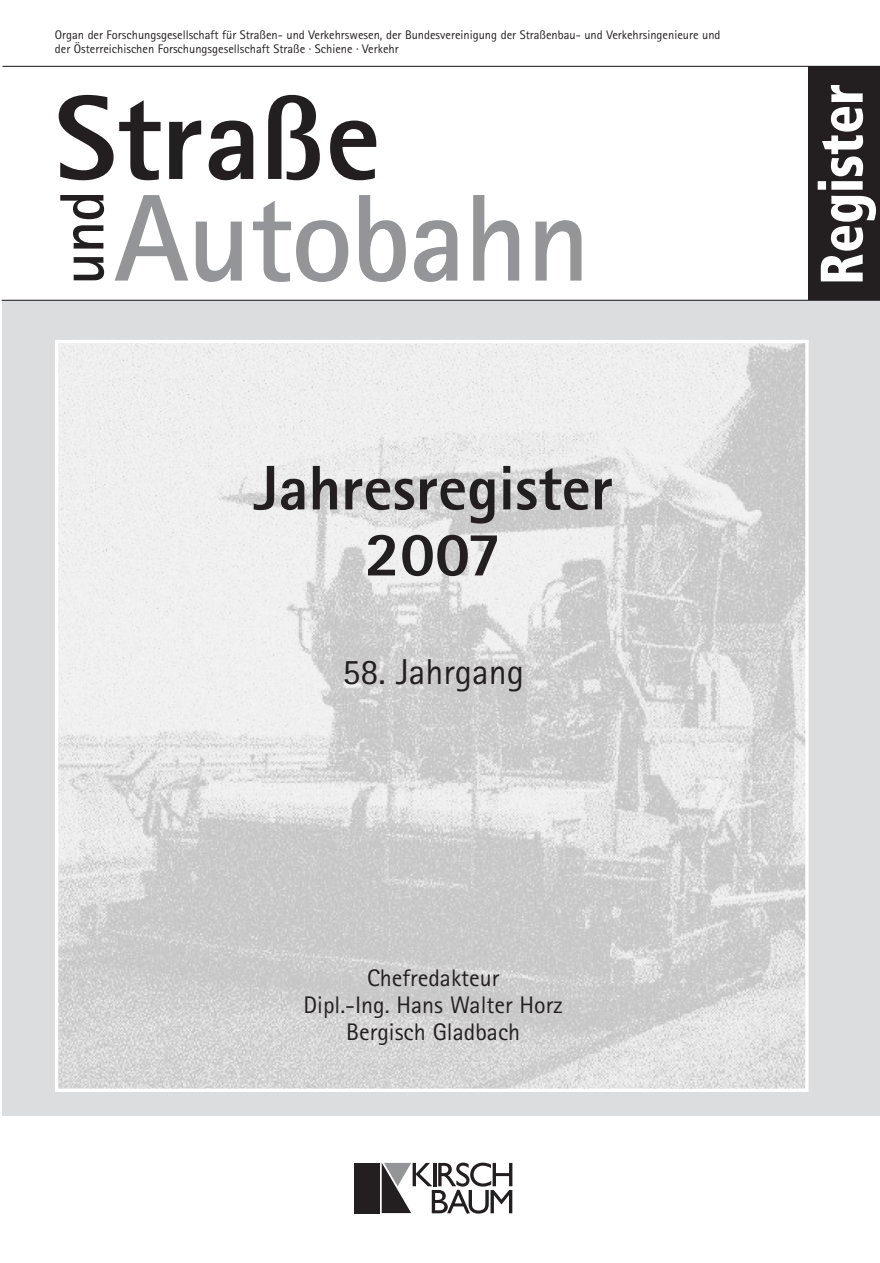
<style>
.page{position:relative;width:880px;height:1263px;background:#fff}
.page>*{position:absolute;margin:0;border:0;box-sizing:border-box;transform-origin:0 0}
.t1{font:700 123.9px "Rotis Sans Serif";letter-spacing:-.015em;color:#939598}
.t2{font:800 119.85px "Rotis Sans Serif";color:#231f20}
.t3{font:800 63px/66px "Rotis Sans Serif";color:#231f20;text-align:center}
.t4{font:700 62.55px "Rotis Sans Serif";color:#231f20}
.t5{font:900 condensed 60px "Frutiger";color:#fff;scale:.9 1}
.t6{font:36px "Rotis Sans Serif";color:#231f20}
.t7{font:24px/27px "Rotis Sans Serif";color:#231f20;text-align:center}
.t8{font:12.45px/14px "Rotis Sans Serif";color:#231f20}
</style>
<div class="page">
<div style="left:2px;top:300px;width:878px;height:815px;background:#dcdddf"></div>
<img style="left:58px;top:343px;width:747px;height:745px">
<div style="left:808px;top:67px;width:72px;height:233px;background:#231f20"></div>
<hr style="left:2px;top:66px;width:878px;height:1px;background:#231f20">
<hr style="left:2px;top:300px;width:878px;height:1px;background:#231f20">
<div style="left:354px;top:1162px;width:25px;height:50px;background:#231f20"></div>
<svg style="left:382px;top:1162px;width:130px;height:51px"></svg>
<hr style="left:55px;top:341px;width:3px;height:748px;background:#fff">
<hr style="left:55px;top:1088px;width:751px;height:3px;background:#fff">
<hr style="left:55px;top:340px;width:753px;height:3px;background:#fff">
<hr style="left:805px;top:340px;width:3px;height:751px;background:#fff">
<p class="t8" style="left:55px;top:29px;width:667px">Organ der Forschungsgesellschaft für Straßen- und Verkehrswesen, der Bundesvereinigung der Straßenbau- und Verkehrsingenieure und der Österreichischen Forschungsgesellschaft Straße · Schiene · Verkehr</p>
<h2 class="t2" style="left:55px;top:96px;width:328px">Straße</h2>
<h3 class="t4" style="left:60px;top:284px;width:96px;rotate:-90deg">und</h3>
<h1 class="t1" style="left:114px;top:195px;width:479px">Autobahn</h1>
<h3 class="t3" style="left:254px;top:461px;width:361px">Jahresregister<br>2007</h3>
<h3 class="t6" style="left:342px;top:658px;width:183px">58. Jahrgang</h3>
<h3 class="t5" style="left:817px;top:285px;width:225px;rotate:-90deg">Register</h3>
<h3 class="t7" style="left:303px;top:966px;width:261px">Chefredakteur<br>Dipl.-Ing. Hans Walter Horz<br>Bergisch Gladbach</h3>
</div>
